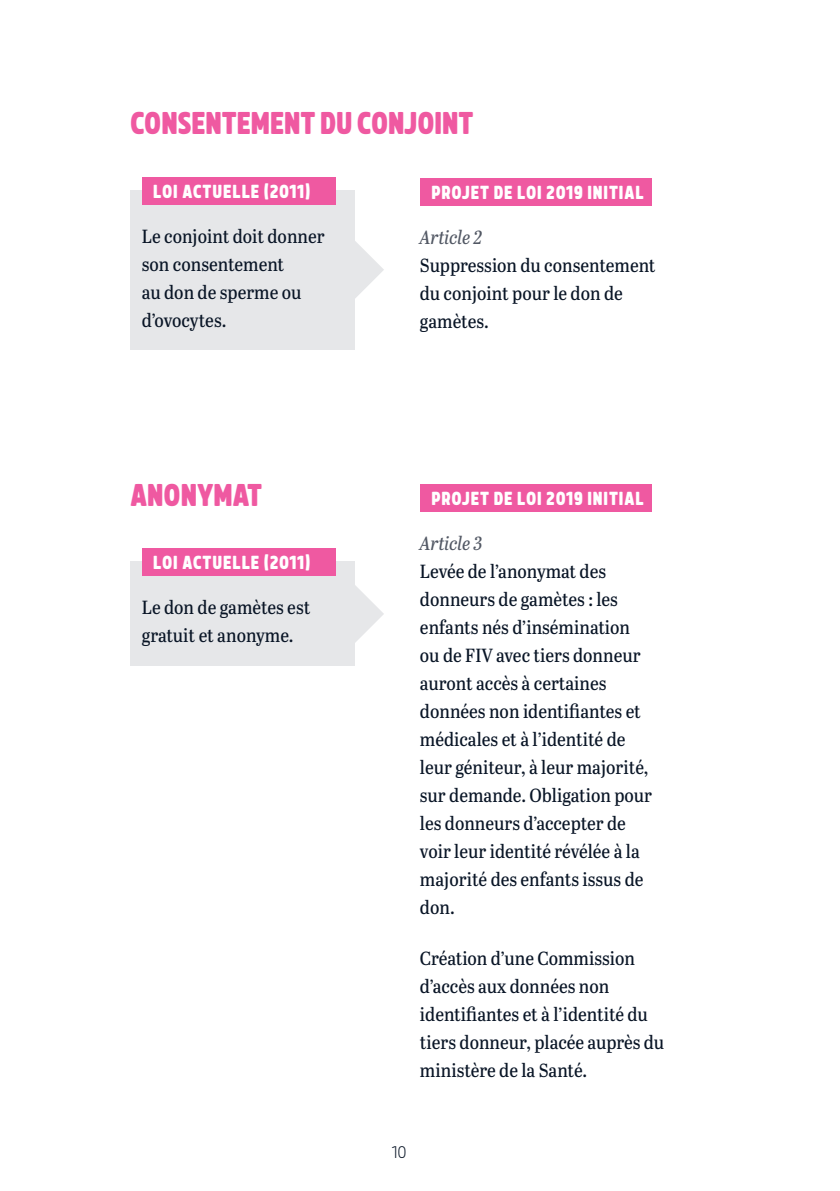
<style>
.page{position:relative;width:840px;height:1191px;background:#fff}
.page>*{position:absolute;margin:0;border:0;box-sizing:border-box;transform-origin:0 0}
.t1{font:900 30px "Brilk";color:#ef59a1}
.t2{font:19px/28px "Abril Titling Semi Cnd";color:#091526}
.t3{font:italic 19px "Abril Titling Semi Cnd";color:#525864}
.t4{font:900 18px "Brilk";letter-spacing:.05em;color:#fff}
.t5{font:300 16px "Brilk";color:#091526}
</style>
<div class="page">
<div style="left:130px;top:190px;width:224px;height:159px;background:#e6e7e9"></div>
<div style="left:130px;top:561px;width:224px;height:105px;background:#e6e7e9"></div>
<svg style="left:354px;top:240px;width:30px;height:59px"></svg>
<svg style="left:354px;top:584px;width:30px;height:59px"></svg>
<div style="left:142px;top:178px;width:193px;height:27px;background:#ef59a1"></div>
<div style="left:142px;top:549px;width:193px;height:27px;background:#ef59a1"></div>
<div style="left:420px;top:179px;width:231px;height:27px;background:#ef59a1"></div>
<div style="left:420px;top:484px;width:231px;height:27px;background:#ef59a1"></div>
<h1 class="t1" style="left:130px;top:104px;width:344px">CONSENTEMENT DU CONJOINT</h1>
<p class="t4" style="left:153px;top:181px;width:158px">LOI ACTUELLE (2011)</p>
<p class="t2" style="left:142px;top:222px;width:184px">Le conjoint doit donner son consentement<br>au don de sperme ou d’ovocytes.</p>
<h1 class="t1" style="left:130px;top:476px;width:133px">ANONYMAT</h1>
<p class="t4" style="left:153px;top:551px;width:158px">LOI ACTUELLE (2011)</p>
<p class="t2" style="left:142px;top:592px;width:170px">Le don de gamètes est gratuit et anonyme.</p>
<p class="t4" style="left:431px;top:181px;width:213px">PROJET DE LOI 2019 INITIAL</p>
<p class="t3" style="left:420px;top:223px;width:64px">Article 2</p>
<p class="t2" style="left:420px;top:250px;width:237px">Suppression du consentement du conjoint pour le don de gamètes.</p>
<p class="t4" style="left:431px;top:487px;width:213px">PROJET DE LOI 2019 INITIAL</p>
<p class="t3" style="left:420px;top:529px;width:64px">Article 3</p>
<p class="t2" style="left:420px;top:556px;width:233px">Levée de l’anonymat des donneurs de gamètes : les enfants nés d’insémination ou de FIV avec tiers donneur auront accès à certaines données non identifiantes et médicales et à l’identité de leur géniteur, à leur majorité, sur demande. Obligation pour les donneurs d’accepter de voir leur identité révélée à la majorité des enfants issus de don.</p>
<p class="t2" style="left:420px;top:943px;width:245px">Création d’une Commission d’accès aux données non identifiantes et à l’identité du tiers donneur, placée auprès du ministère de la Santé.</p>
<p class="t5" style="left:391px;top:1141px;width:16px">10</p>
</div>
